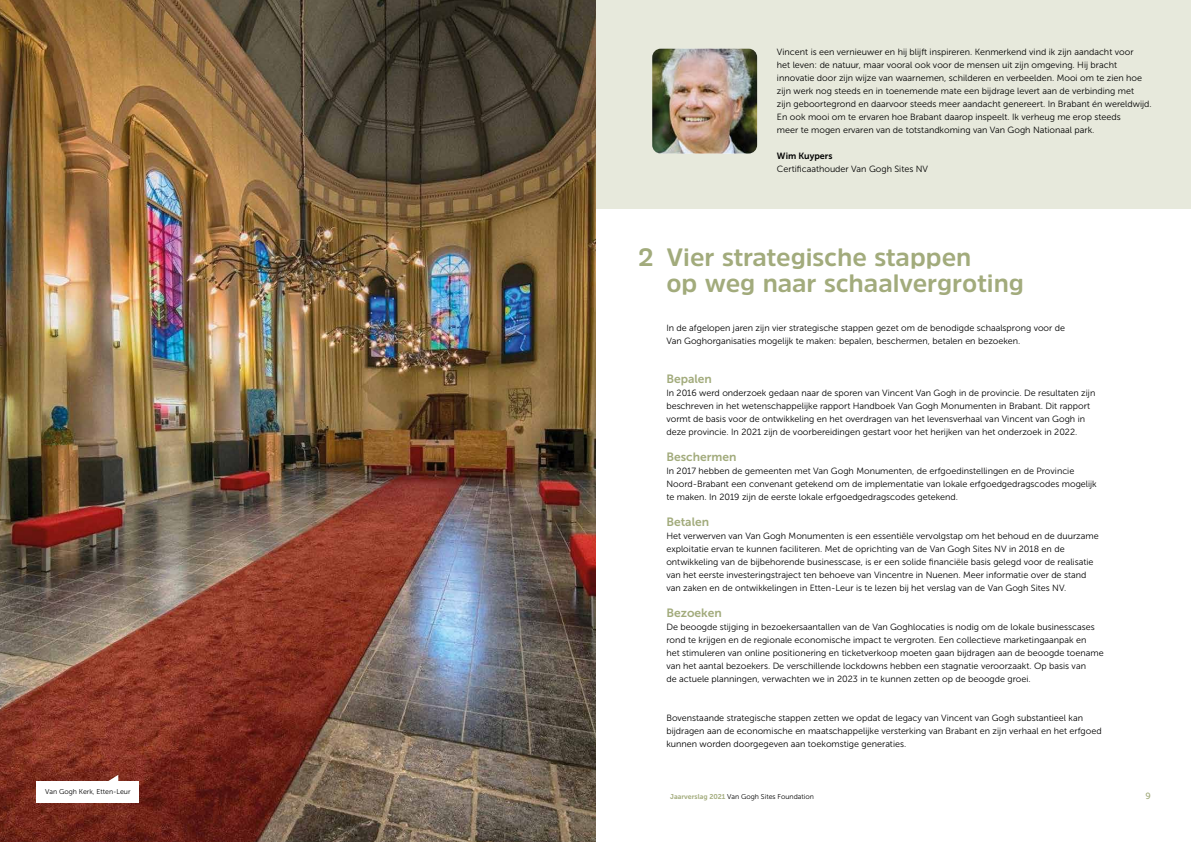
<style>
.page{position:relative;width:1191px;height:842px;background:#fff}
.page>*{position:absolute;margin:0;border:0;box-sizing:border-box;transform-origin:0 0}
.t1{font:700 25px/26px "Amsi Pro";color:#a2ab7c}
.t2{font:12px "Museo Sans 700";color:#a2ab7c}
.t3{font:9px/13px "Museo Sans 300";color:#000}
.t4{font:9px "Museo Sans 700";color:#000}
.t5{font:9px "Museo Sans 500";color:#a2ab7c}
.t6{font:7px "Museo Sans 300";color:#000}
.s1{font-family:"Museo Sans 700";color:#a2ab7c}
</style>
<div class="page">
<div style="left:595px;top:0;width:596px;height:208px;background:#e7e9dc"></div>
<img style="left:652px;top:49px;width:105px;height:105px">
<img style="left:0;top:0;width:595px;height:842px">
<div style="left:37px;top:781px;width:102px;height:21px;background:#fff"></div>
<svg style="left:108px;top:775px;width:10px;height:6px"></svg>
<p class="t6" style="left:45px;top:788px;width:87px">Van Gogh Kerk, Etten-Leur</p>
<p class="t3" style="left:777px;top:46px;width:376px">Vincent is een vernieuwer en hij blijft inspireren. Kenmerkend vind ik zijn aandacht voor<br>het leven: de natuur, maar vooral ook voor de mensen uit zijn omgeving. Hij bracht innovatie door zijn wijze van waarnemen, schilderen en verbeelden. Mooi om te zien hoe zijn werk nog steeds en in toenemende mate een bijdrage levert aan de verbinding met<br>zijn geboortegrond en daarvoor steeds meer aandacht genereert. In Brabant én wereldwijd.<br>En ook mooi om te ervaren hoe Brabant daarop inspeelt. Ik verheug me erop steeds<br>meer te mogen ervaren van de totstandkoming van Van Gogh Nationaal park.</p>
<p class="t4" style="left:777px;top:151px;width:57px">Wim Kuypers</p>
<p class="t3" style="left:777px;top:163px;width:153px">Certificaathouder Van Gogh Sites NV</p>
<h1 class="t1" style="left:666px;top:244px;width:359px;text-indent:-28px">2 Vier strategische stappen<br>op weg naar schaalvergroting</h1>
<p class="t3" style="left:666px;top:321px;width:400px">In de afgelopen jaren zijn vier strategische stappen gezet om de benodigde schaalsprong voor de<br>Van Goghorganisaties mogelijk te maken: bepalen, beschermen, betalen en bezoeken.</p>
<h2 class="t2" style="left:666px;top:372px;width:47px">Bepalen</h2>
<p class="t3" style="left:666px;top:386px;width:430px">In 2016 werd onderzoek gedaan naar de sporen van Vincent Van Gogh in de provincie. De resultaten zijn beschreven in het wetenschappelijke rapport Handboek Van Gogh Monumenten in Brabant. Dit rapport vormt de basis voor de ontwikkeling en het overdragen van het levensverhaal van Vincent van Gogh in deze provincie. In 2021 zijn de voorbereidingen gestart voor het herijken van het onderzoek in 2022.</p>
<h2 class="t2" style="left:666px;top:450px;width:71px">Beschermen</h2>
<p class="t3" style="left:666px;top:464px;width:432px">In 2017 hebben de gemeenten met Van Gogh Monumenten, de erfgoedinstellingen en de Provincie<br>Noord-Brabant een convenant getekend om de implementatie van lokale erfgoedgedragscodes mogelijk te maken. In 2019 zijn de eerste lokale erfgoedgedragscodes getekend.</p>
<h2 class="t2" style="left:666px;top:515px;width:44px">Betalen</h2>
<p class="t3" style="left:666px;top:529px;width:434px">Het verwerven van Van Gogh Monumenten is een essentiële vervolgstap om het behoud en de duurzame exploitatie ervan te kunnen faciliteren. Met de oprichting van de Van Gogh Sites NV in 2018 en de ontwikkeling van de bijbehorende businesscase, is er een solide financiële basis gelegd voor de realisatie van het eerste investeringstraject ten behoeve van Vincentre in Nuenen. Meer informatie over de stand van zaken en de ontwikkelingen in Etten-Leur is te lezen bij het verslag van de Van Gogh Sites NV.</p>
<h2 class="t2" style="left:666px;top:606px;width:57px">Bezoeken</h2>
<p class="t3" style="left:666px;top:620px;width:439px">De beoogde stijging in bezoekersaantallen van de Van Goghlocaties is nodig om de lokale businesscases rond te krijgen en de regionale economische impact te vergroten. Een collectieve marketingaanpak en<br>het stimuleren van online positionering en ticketverkoop moeten gaan bijdragen aan de beoogde toename van het aantal bezoekers. De verschillende lockdowns hebben een stagnatie veroorzaakt. Op basis van<br>de actuele planningen, verwachten we in 2023 in te kunnen zetten op de beoogde groei.</p>
<p class="t3" style="left:666px;top:711px;width:437px">Bovenstaande strategische stappen zetten we opdat de legacy van Vincent van Gogh substantieel kan bijdragen aan de economische en maatschappelijke versterking van Brabant en zijn verhaal en het erfgoed kunnen worden doorgegeven aan toekomstige generaties.</p>
<p class="t6" style="left:670px;top:793px;width:145px"><span class="s1">Jaarverslag 2021</span> Van Gogh Sites Foundation</p>
<p class="t5" style="left:1145px;top:791px;width:7px">9</p>
</div>
